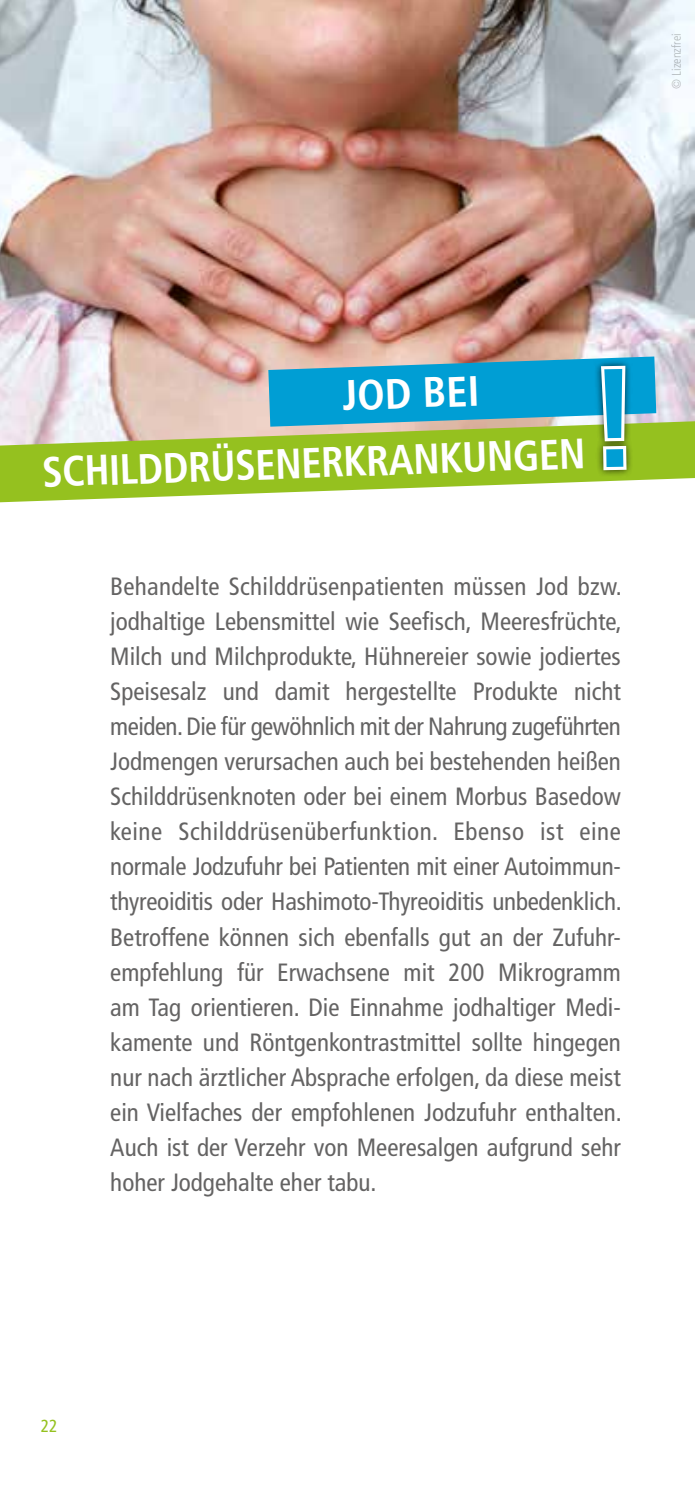
<style>
.page{position:relative;width:695px;height:1489px;background:#fff}
.page>*{position:absolute;margin:0;border:0;box-sizing:border-box;transform-origin:0 0}
.t1{font:700 condensed 42.5px/66.2px "Frutiger";color:#fff}
.t2{font:condensed 25px/35px "Frutiger";color:#646363;text-align:justify}
.t3{font:condensed 17.5px "Frutiger";color:#95c11f}
.t4{font:300 condensed 12.5px "Frutiger";letter-spacing:.005em;color:#9d9d9c}
</style>
<div class="page">
<img style="left:0;top:0;width:694px;height:421px">
<svg style="left:0;top:421px;width:694px;height:81px;fill:#95c11f"></svg>
<div style="left:593px;top:358px;width:41px;height:119px;background:#000;opacity:.75"></div>
<svg style="left:268px;top:356px;width:388px;height:111px;background:#52a88d"></svg>
<p class="t4" style="left:669px;top:89px;width:58px;rotate:-90deg">© Lizenzfrei</p>
<h1 class="t1" style="left:39px;top:373px;width:544px;text-indent:302px;rotate:-2deg">JOD BEI<br>SCHILDDRÜSENERKRANKUNGEN</h1>
<p class="t2" style="left:110px;top:569px;width:513px">Behandelte Schilddrüsenpatienten müssen Jod bzw. jodhaltige Lebensmittel wie Seefisch, Meeresfrüchte, Milch und Milchprodukte, Hühnereier sowie jodiertes Speisesalz und damit hergestellte Produkte nicht meiden. Die für gewöhnlich mit der Nahrung zugeführten Jodmengen verursachen auch bei bestehenden heißen Schilddrüsenknoten oder bei einem Morbus Basedow keine Schilddrüsenüberfunktion. Ebenso ist eine normale Jodzufuhr bei Patienten mit einer Autoimmun&shy;thyreoiditis oder Hashimoto-Thyreoiditis unbedenklich.<br>Betroffene können sich ebenfalls gut an der Zufuhr&shy;empfehlung für Erwachsene mit 200 Mikrogramm am Tag orientieren. Die Einnahme jodhaltiger Medi&shy;kamente und Röntgenkontrastmittel sollte hingegen nur nach ärztlicher Absprache erfolgen, da diese meist ein Vielfaches der empfohlenen Jodzufuhr enthalten.<br>Auch ist der Verzehr von Meeresalgen aufgrund sehr hoher Jodgehalte eher tabu.</p>
<p class="t3" style="left:41px;top:1415px;width:18px">22</p>
</div>
